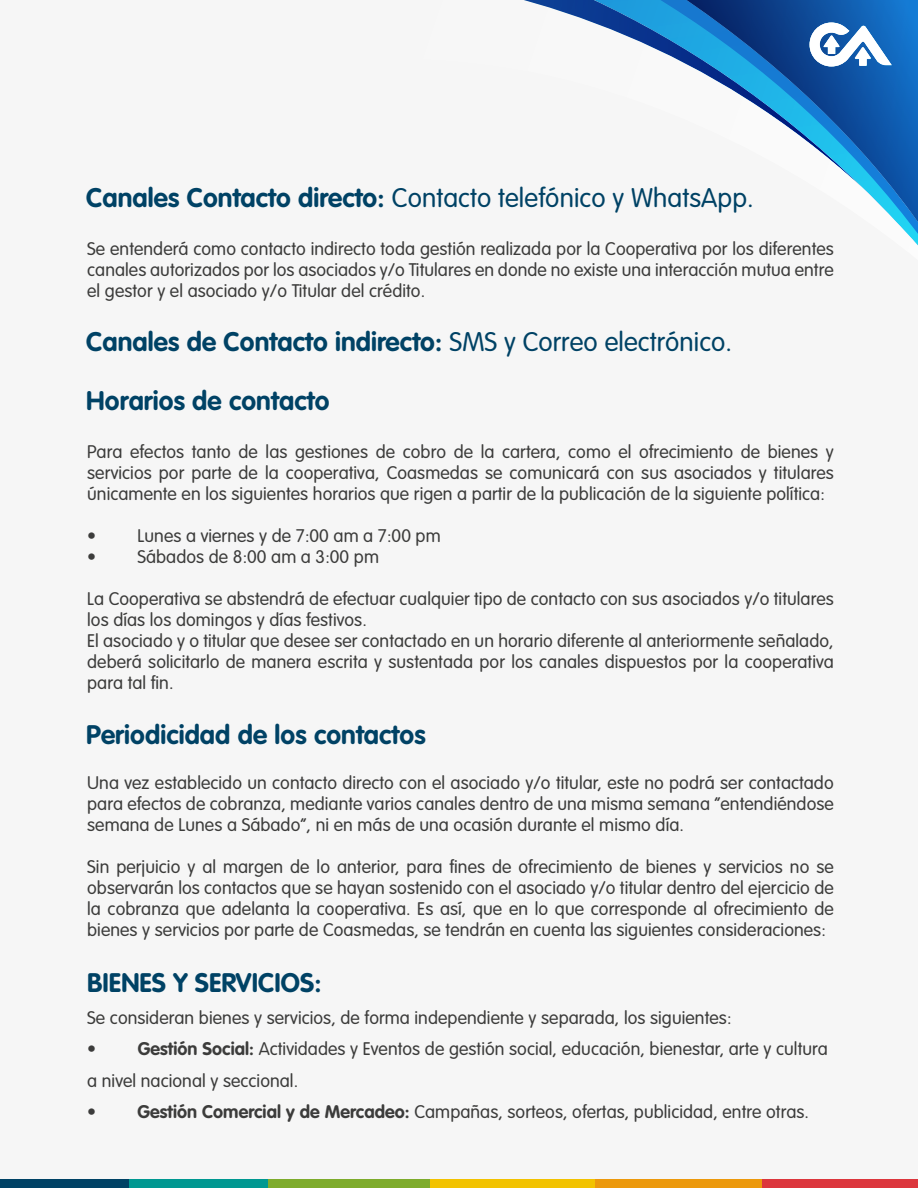
<style>
.page{position:relative;width:918px;height:1188px;background:#f6f6f6}
.page>*{position:absolute;margin:0;border:0;box-sizing:border-box;transform-origin:0 0}
.t1{font:700 26.4px "VAG Rounded Std";letter-spacing:.005em;color:#004265}
.t2{font:300 26.4px "VAG Rounded Std";letter-spacing:.005em;color:#004265}
.t3{font:300 18px/21px "VAG Rounded Std";letter-spacing:.005em;color:#3c3c3b;text-align:justify}
.s1{font-weight:700}
.s2{font-weight:300}
</style>
<div class="page">
<svg style="left:524px;top:0;width:394px;height:245px"></svg>
<div style="left:0;top:1179px;width:130px;height:9px;background:#004265"></div>
<div style="left:130px;top:1179px;width:139px;height:9px;background:#009891"></div>
<div style="left:268px;top:1179px;width:163px;height:9px;background:#7eac2c"></div>
<div style="left:430px;top:1179px;width:167px;height:9px;background:#f2c200"></div>
<div style="left:596px;top:1179px;width:166px;height:9px;background:#ec990c"></div>
<div style="left:762px;top:1179px;width:156px;height:9px;background:#dc363d"></div>
<svg style="left:810px;top:22px;width:82px;height:45px"></svg>
<h1 class="t2" style="left:86px;top:182px;width:669px"><span class="s1">Canales Contacto directo:</span> Contacto telefónico y WhatsApp.</h1>
<p class="t3" style="left:87px;top:239px;width:748px">Se entenderá como contacto indirecto toda gestión realizada por la Cooperativa por los diferentes canales autorizados por los asociados y/o Titulares en donde no existe una interacción mutua entre el gestor y el asociado y/o Titular del crédito.</p>
<h1 class="t1" style="left:86px;top:326px;width:648px">Canales de Contacto indirecto: <span class="s2">SMS y Correo electrónico.</span></h1>
<h1 class="t1" style="left:86px;top:385px;width:245px">Horarios de contacto</h1>
<p class="t3" style="left:87px;top:442px;width:748px">Para efectos tanto de las gestiones de cobro de la cartera, como el ofrecimiento de bienes y servicios por parte de la cooperativa, Coasmedas se comunicará con sus asociados y titulares únicamente en los siguientes horarios que rigen a partir de la publicación de la siguiente política:</p>
<p class="t3" style="left:87px;top:526px;width:355px">• Lunes a viernes y de 7:00 am a 7:00 pm</p>
<p class="t3" style="left:87px;top:547px;width:293px">• Sábados de 8:00 am a 3:00 pm</p>
<p class="t3" style="left:87px;top:589px;width:748px;text-align:left">La Cooperativa se abstendrá de efectuar cualquier tipo de contacto con sus asociados y/o titulares los días los domingos y días festivos.<br>El asociado y o titular que desee ser contactado en un horario diferente al anteriormente señalado, deberá solicitarlo de manera escrita y sustentada por los canales dispuestos por la cooperativa para tal fin.</p>
<h1 class="t1" style="left:86px;top:719px;width:341px">Periodicidad de los contactos</h1>
<p class="t3" style="left:87px;top:773px;width:748px">Una vez establecido un contacto directo con el asociado y/o titular, este no podrá ser contactado para efectos de cobranza, mediante varios canales dentro de una misma semana “entendiéndose semana de Lunes a Sábado”, ni en más de una ocasión durante el mismo día.</p>
<p class="t3" style="left:87px;top:857px;width:748px">Sin perjuicio y al margen de lo anterior, para fines de ofrecimiento de bienes y servicios no se observarán los contactos que se hayan sostenido con el asociado y/o titular dentro del ejercicio de la cobranza que adelanta la cooperativa. Es así, que en lo que corresponde al ofrecimiento de bienes y servicios por parte de Coasmedas, se tendrán en cuenta las siguientes consideraciones:</p>
<h1 class="t1" style="left:87px;top:967px;width:236px">BIENES Y SERVICIOS:</h1>
<p class="t3" style="left:87px;top:1008px;width:646px">Se consideran bienes y servicios, de forma independiente y separada, los siguientes:</p>
<p class="t3" style="left:87px;top:1034px;width:742px;line-height:31.5px">• <span class="s1">Gestión Social:</span> Actividades y Eventos de gestión social, educación, bienestar, arte y cultura a nivel nacional y seccional.</p>
<p class="t3" style="left:87px;top:1102px;width:723px">• <span class="s1">Gestión Comercial y de Mercadeo:</span> Campañas, sorteos, ofertas, publicidad, entre otras.</p>
</div>
